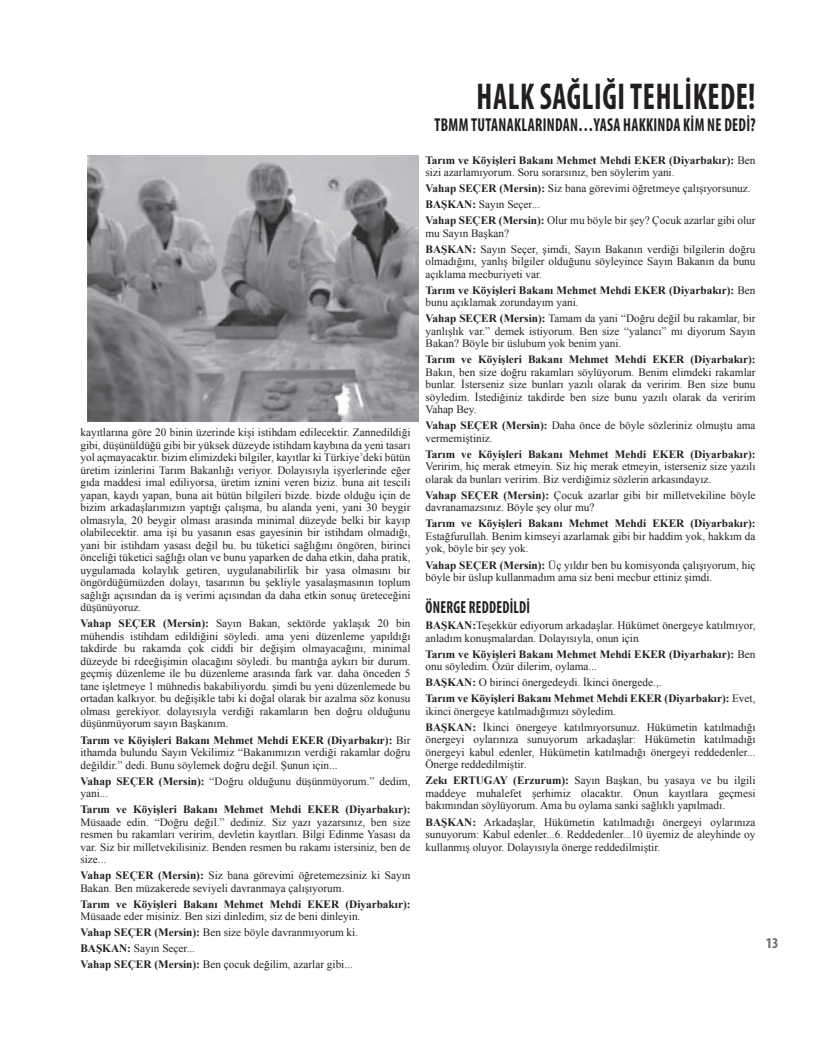
<style>
.page{position:relative;width:836px;height:1061px;background:#fff}
.page>*{position:absolute;margin:0;border:0;box-sizing:border-box;transform-origin:0 0}
.t1{font:700 condensed 37.5px "Myriad Pro";letter-spacing:.02em;color:#231f20;scale:.82 1}
.t2{font:700 condensed 18.75px "Myriad Pro";letter-spacing:.02em;color:#231f20;scale:.82 1}
.t3{font:700 condensed 17.5px "Myriad Pro";letter-spacing:.02em;color:#231f20;scale:.82 1}
.t4{font:700 condensed 15px "Myriad Pro";color:#6c6d70}
.t5{font:11.25px/12.5px "Times New Roman";color:#231f20}
.t6{font:700 11.25px/12.5px "Times New Roman";color:#231f20}
.s1{font-weight:700}
.s2{font-weight:400}
</style>
<div class="page">
<img style="left:88px;top:156px;width:331px;height:265px">
<p class="t5" style="left:80px;top:426px;width:332px;text-align:justify">kayıtlarına göre 20 binin üzerinde kişi istihdam edilecektir. Zannedildiği gibi, düşünüldüğü gibi bir yüksek düzeyde istihdam kaybına da yeni tasarı yol açmayacaktır. bizim elimizdeki bilgiler, kayıtlar ki Türkiye’deki bütün üretim izinlerini Tarım Bakanlığı veriyor. Dolayısıyla işyerlerinde eğer gıda maddesi imal ediliyorsa, üretim iznini veren biziz. buna ait tescili yapan, kaydı yapan, buna ait bütün bilgileri bizde. bizde olduğu için de bizim arkadaşlarımızın yaptığı çalışma, bu alanda yeni, yani 30 beygir olmasıyla, 20 beygir olması arasında minimal düzeyde belki bir kayıp olabilecektir. ama işi bu yasanın esas gayesinin bir istihdam olmadığı, yani bir istihdam yasası değil bu. bu tüketici sağlığını öngören, birinci önceliği tüketici sağlığı olan ve bunu yaparken de daha etkin, daha pratik, uygulamada kolaylık getiren, uygulanabilirlik bir yasa olmasını bir öngördüğümüzden dolayı, tasarının bu şekliyle yasalaşmasının toplum sağlığı açısından da iş verimi açısından da daha etkin sonuç üreteceğini düşünüyoruz.</p>
<p class="t5" style="left:80px;top:617px;width:332px;text-align:justify"><span class="s1">Vahap SEÇER (Mersin):</span> Sayın Bakan, sektörde yaklaşık 20 bin mühendis istihdam edildiğini söyledi. ama yeni düzenleme yapıldığı takdirde bu rakamda çok ciddi bir değişim olmayacağını, minimal düzeyde bi rdeeğişimin olacağını söyledi. bu mantığa aykırı bir durum. geçmiş düzenleme ile bu düzenleme arasında fark var. daha önceden 5 tane işletmeye 1 mühnedis bakabiliyordu. şimdi bu yeni düzenlemede bu ortadan kalkıyor. bu değişikle tabi ki doğal olarak bir azalma söz konusu olması gerekiyor. dolayısıyla verdiği rakamların ben doğru olduğunu düşünmüyorum sayın Başkanım.</p>
<p class="t5" style="left:80px;top:733px;width:332px;text-align:justify"><span class="s1">Tarım ve Köyişleri Bakanı Mehmet Mehdi EKER (Diyarbakır):</span> Bir ithamda bulundu Sayın Vekilimiz “Bakanımızın verdiği rakamlar doğru değildir.” dedi. Bunu söylemek doğru değil. Şunun için...</p>
<p class="t5" style="left:80px;top:774px;width:332px"><span class="s1">Vahap SEÇER (Mersin):</span> “Doğru olduğunu düşünmüyorum.” dedim, yani...</p>
<p class="t6" style="left:80px;top:803px;width:331px">Tarım ve Köyişleri Bakanı Mehmet Mehdi EKER (Diyarbakır):</p>
<p class="t5" style="left:80px;top:815px;width:332px;text-align:justify">Müsaade edin. “Doğru değil.” dediniz. Siz yazı yazarsınız, ben size resmen bu rakamları veririm, devletin kayıtları. Bilgi Edinme Yasası da var. Siz bir milletvekilisiniz. Benden resmen bu rakamı istersiniz, ben de size...</p>
<p class="t5" style="left:80px;top:869px;width:331px"><span class="s1">Vahap SEÇER (Mersin):</span> Siz bana görevimi öğretemezsiniz ki Sayın<br>Bakan. Ben müzakerede seviyeli davranmaya çalışıyorum.</p>
<p class="t6" style="left:80px;top:897px;width:331px">Tarım ve Köyişleri Bakanı Mehmet Mehdi EKER (Diyarbakır):</p>
<p class="t5" style="left:80px;top:908px;width:281px;line-height:16px">Müsaade eder misiniz. Ben sizi dinledim, siz de beni dinleyin.<br><span class="s1">Vahap SEÇER (Mersin):</span> Ben size böyle davranmıyorum ki.<br><span class="s1">BAŞKAN:</span> Sayın Seçer...<br><span class="s1">Vahap SEÇER (Mersin):</span> Ben çocuk değilim, azarlar gibi...</p>
<h1 class="t1" style="left:477px;top:73px;width:269px">HALK SAĞL IĞITE HLİKEDE</h1>
<h1 class="t1" style="left:748px;top:73px;width:10px">!</h1>
<h2 class="t2" style="left:434px;top:113px;width:91px">TBMM TUTA NAKLAR</h2>
<h2 class="t2" style="left:543px;top:113px;width:261px">INDA N…YA SA HAKK INDA KİM NE DED İ?</h2>
<p class="t5" style="left:425px;top:153px;width:331px"><span class="s1">Tarım ve Köyişleri Bakanı Mehmet Mehdi EKER (Diyarbakır):</span> Ben sizi azarlamıyorum. Soru sorarsınız, ben söylerim yani.</p>
<p class="t5" style="left:425px;top:180px;width:332px;line-height:16px"><span class="s1">Vahap SEÇER (Mersin):</span> Siz bana görevimi öğretmeye çalışıyorsunuz.<br><span class="s1">BAŞKAN:</span> Sayın Seçer...<br><span class="s1">Vahap SEÇER (Mersin):</span> Olur mu böyle bir şey? Çocuk azarlar gibi olur</p>
<p class="t5" style="left:425px;top:225px;width:331px;line-height:16px">mu Sayın Başkan?<br><span class="s1">BAŞKAN:</span> Sayın Seçer, şimdi, Sayın Bakanın verdiği bilgilerin doğru</p>
<p class="t5" style="left:425px;top:255px;width:331px">olmadığını, yanlış bilgiler olduğunu söyleyince Sayın Bakanın da bunu açıklama mecburiyeti var.</p>
<p class="t6" style="left:425px;top:283px;width:331px">Tarım ve Köyişleri Bakanı Mehmet Mehdi EKER (Diyarbakır): <span class="s2">Ben bunu açıklamak zorundayım yani.</span></p>
<p class="t5" style="left:425px;top:312px;width:332px;text-align:justify"><span class="s1">Vahap SEÇER (Mersin):</span> Tamam da yani “Doğru değil bu rakamlar, bir yanlışlık var.” demek istiyorum. Ben size “yalancı” mı diyorum Sayın Bakan? Böyle bir üslubum yok benim yani.</p>
<p class="t6" style="left:425px;top:353px;width:331px">Tarım ve Köyişleri Bakanı Mehmet Mehdi EKER (Diyarbakır):</p>
<p class="t5" style="left:425px;top:366px;width:332px;text-align:justify">Bakın, ben size doğru rakamları söylüyorum. Benim elimdeki rakamlar bunlar. İsterseniz size bunları yazılı olarak da veririm. Ben size bunu söyledim. İstediğiniz takdirde ben size bunu yazılı olarak da veririm Vahap Bey.</p>
<p class="t5" style="left:425px;top:419px;width:331px"><span class="s1">Vahap SEÇER (Mersin):</span> Daha önce de böyle sözleriniz olmuştu ama vermemiştiniz.</p>
<p class="t6" style="left:425px;top:448px;width:331px">Tarım ve Köyişleri Bakanı Mehmet Mehdi EKER (Diyarbakır):</p>
<p class="t5" style="left:425px;top:460px;width:331px">Veririm, hiç merak etmeyin. Siz hiç merak etmeyin, isterseniz size yazılı olarak da bunları veririm. Biz verdiğimiz sözlerin arkasındayız.</p>
<p class="t5" style="left:425px;top:489px;width:332px"><span class="s1">Vahap SEÇER (Mersin):</span> Çocuk azarlar gibi bir milletvekiline böyle davranamazsınız. Böyle şey olur mu?</p>
<p class="t6" style="left:425px;top:517px;width:331px">Tarım ve Köyişleri Bakanı Mehmet Mehdi EKER (Diyarbakır):</p>
<p class="t5" style="left:425px;top:530px;width:332px">Estağfurullah. Benim kimseyi azarlamak gibi bir haddim yok, hakkım da yok, böyle bir şey yok.</p>
<p class="t5" style="left:425px;top:558px;width:331px"><span class="s1">Vahap SEÇER (Mersin):</span> Üç yıldır ben bu komisyonda çalışıyorum, hiç böyle bir üslup kullanmadım ama siz beni mecbur ettiniz şimdi.</p>
<h3 class="t3" style="left:426px;top:596px;width:129px">ÖN ERGE REDDEDİLDİ</h3>
<p class="t5" style="left:425px;top:619px;width:331px"><span class="s1">BAŞKAN:</span>Teşekkür ediyorum arkadaşlar. Hükümet önergeye katılmıyor, anladım konuşmalardan. Dolayısıyla, onun için</p>
<p class="t6" style="left:425px;top:647px;width:331px">Tarım ve Köyişleri Bakanı Mehmet Mehdi EKER (Diyarbakır): <span class="s2">Ben onu söyledim. Özür dilerim, oylama...</span></p>
<p class="t6" style="left:425px;top:674px;width:331px;line-height:16px">BAŞKAN: <span class="s2">O birinci önergedeydi. İkinci önergede.,.<br></span>Tarım ve Köyişleri Bakanı Mehmet Mehdi EKER (Diyarbakır): <span class="s2">Evet,</span></p>
<p class="t5" style="left:425px;top:703px;width:332px;line-height:16px">ikinci önergeye katılmadığımızı söyledim.<br><span class="s1">BAŞKAN:</span> İkinci önergeye katılmıyorsunuz. Hükümetin katılmadığı</p>
<p class="t5" style="left:425px;top:733px;width:332px;text-align:justify">önergeyi oylarınıza sunuyorum arkadaşlar: Hükümetin katılmadığı önergeyi kabul edenler, Hükümetin katılmadığı önergeyi reddedenler...<br>Önerge reddedilmiştir.</p>
<p class="t5" style="left:425px;top:774px;width:331px;text-align:justify"><span class="s1">Zekı ERTUGAY (Erzurum):</span> Sayın Başkan, bu yasaya ve bu ilgili maddeye muhalefet şerhimiz olacaktır. Onun kayıtlara geçmesi bakımından söylüyorum. Ama bu oylama sanki sağlıklı yapılmadı.</p>
<p class="t5" style="left:425px;top:815px;width:331px;text-align:justify"><span class="s1">BAŞKAN:</span> Arkadaşlar, Hükümetin katılmadığı önergeyi oylarınıza sunuyorum: Kabul edenler...6. Reddedenler...10 üyemiz de aleyhinde oy kullanmış oluyor. Dolayısıyla önerge reddedilmiştir.</p>
<h3 class="t4" style="left:766px;top:934px;width:14px">13</h3>
</div>
